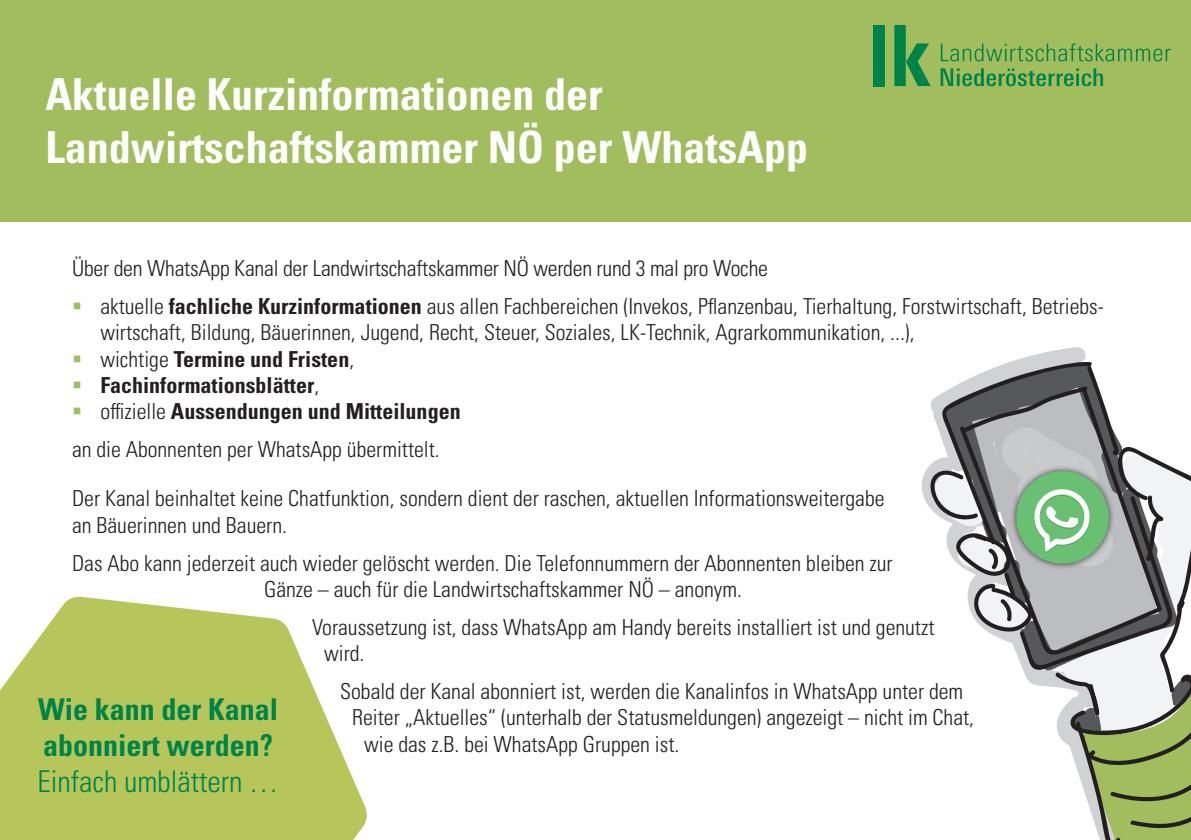
<style>
.page{position:relative;width:1191px;height:840px;background:#fff}
.page>*{position:absolute;margin:0;border:0;box-sizing:border-box;transform-origin:0 0}
.t1{font:700 condensed 44px "Univers LT Pro";color:#fff}
.t2{font:700 condensed 30px "Univers LT Pro";color:#008348}
.t3{font:300 condensed 30px "Univers LT Pro";color:#008348}
.t4{font:300 condensed 22px/26.4px "Univers LT Pro";color:#231f20}
.t5{font:700 condensed 22px "Univers LT Pro";color:#231f20}
.s1{font-weight:700}
.s2{font-weight:300}
</style>
<div class="page">
<svg style="left:0;top:596px;width:367px;height:243px;fill:#b6c65a"></svg>
<div style="left:0;top:0;width:1191px;height:221px;background:#a1bd5d"></div>
<svg style="left:921px;top:347px;width:270px;height:492px"></svg>
<svg style="left:940px;top:43px;width:230px;height:18px"></svg>
<svg style="left:940px;top:68px;width:163px;height:18px"></svg>
<div style="left:873px;top:25px;width:11px;height:61px;background:#008348"></div>
<svg style="left:894px;top:25px;width:36px;height:61px"></svg>
<p class="t1" style="left:45px;top:67px;width:559px">Aktuelle Kurzinformationen der</p>
<p class="t1" style="left:45px;top:120px;width:764px">Landwirtschaftskammer NÖ per WhatsApp</p>
<p class="t4" style="left:72px;top:253px;width:697px">Über den WhatsApp Kanal der Landwirtschaftskammer NÖ werden rund 3 mal pro Woche</p>
<p class="t4" style="left:100px;top:291px;width:1005px">aktuelle <span class="s1">fachliche Kurzinformationen</span> aus allen Fachbereichen (Invekos, Pflanzenbau, Tierhaltung, Forstwirtschaft, Betriebs&shy;wirtschaft, Bildung, Bäuerinnen, Jugend, Recht, Steuer, Soziales, LK-Technik, Agrarkommunikation, ...),</p>
<p class="t5" style="left:100px;top:345px;width:255px"><span class="s2">wichtige</span> Termine und Fristen<span class="s2">,</span></p>
<p class="t5" style="left:100px;top:371px;width:220px">Fachinformationsblätter<span class="s2">,</span></p>
<p class="t5" style="left:100px;top:398px;width:362px"><span class="s2">offizielle</span> Aussendungen und Mitteilungen</p>
<p class="t4" style="left:72px;top:435px;width:369px">an die Abonnenten per WhatsApp übermittelt.</p>
<p class="t4" style="left:72px;top:484px;width:814px">Der Kanal beinhaltet keine Chatfunktion, sondern dient der raschen, aktuellen Informationsweitergabe an Bäuerinnen und Bauern.</p>
<p class="t4" style="left:264px;top:548px;width:630px;text-indent:-192px">Das Abo kann jederzeit auch wieder gelöscht werden. Die Telefonnummern der Abonnenten bleiben zur<br>Gänze – auch für die Landwirtschaftskammer NÖ – anonym.</p>
<p class="t4" style="left:324px;top:612px;width:612px;text-indent:-12px">Voraussetzung ist, dass WhatsApp am Handy bereits installiert ist und genutzt wird.</p>
<p class="t4" style="left:340px;top:676px;width:624px">Sobald der Kanal abonniert ist, werden die Kanalinfos in WhatsApp unter dem</p>
<p class="t4" style="left:352px;top:702px;width:623px">Reiter „Aktuelles“ (unterhalb der Statusmeldungen) angezeigt – nicht im Chat,</p>
<p class="t4" style="left:364px;top:729px;width:317px">wie das z.B. bei WhatsApp Gruppen ist.</p>
<p class="t2" style="left:38px;top:690px;width:242px">Wie kann der Kanal</p>
<p class="t2" style="left:43px;top:726px;width:231px">abonniert werden?</p>
<p class="t3" style="left:37px;top:760px;width:243px">Einfach umblättern …</p>
</div>
